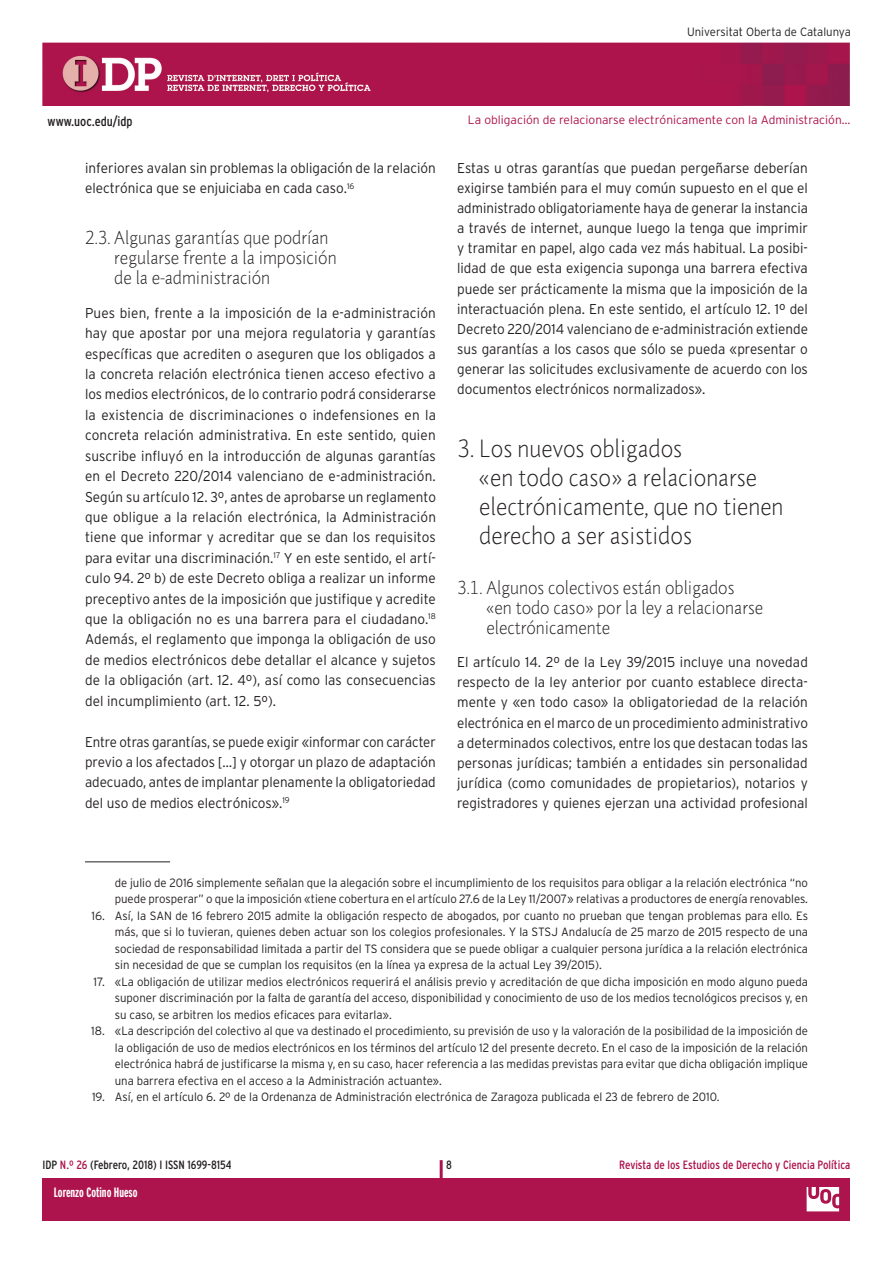
<style>
.page{position:relative;width:893px;height:1263px;background:#fff}
.page>*{position:absolute;margin:0;border:0;box-sizing:border-box;transform-origin:0 0}
._1TITOLTEXTGENERAL{font:300 24px/29.1px "Pragma ND";color:#231f20;scale:.95 1}
._2TITOLTEXTRESUM{font:300 18px/20.4px "Pragma ND";color:#231f20;scale:.95 1}
.TEXTGENERAL{font:300 14.25px/20.4px "Interstate";color:#231f20;text-align:justify;scale:.95 1}
.TEXTGENERAL-2{font:300 14.25px/20.4px "Interstate";color:#231f20;text-align:justify;scale:.93 1}
.t1{font:700 extra-condensed 13.5px "Interstate";color:#fff}
.t2{font:condensed 13.5px "Interstate";color:#231f20}
.notassegüents{font:300 12px/16.5px "Interstate";color:#231f20;text-align:justify;scale:.95 1}
.t3{font:300 12px "Interstate";color:#ad134c}
.t4{font:condensed 12px "Interstate";color:#ad134c}
.t5{font:condensed 12px "Interstate";color:#231f20}
.s1{color:#ad134c}
</style>
<div class="page">
<img style="left:43px;top:43px;width:807px;height:63px">
<div style="left:43px;top:1178px;width:807px;height:42px;background:#ad134c"></div>
<hr style="left:440px;top:1160px;width:3px;height:44px;background:#ad134c">
<svg style="left:806px;top:1187px;width:34px;height:25px"></svg>
<hr style="left:85px;top:862px;width:85px;height:1px;background:#231f20">
<p class="notassegüents" style="left:687px;top:23px;width:174px">Universitat Oberta de Catalunya</p>
<p class="t2" style="left:48px;top:113px;width:87px">www.uoc.edu/idp</p>
<p class="t3" style="left:468px;top:113px;width:384px">La obligación de relacionarse electrónicamente con la Administración…</p>
<p class="TEXTGENERAL" style="left:85px;top:158px;width:371px">inferiores avalan sin problemas la obligación de la relación electrónica que se enjuiciaba en cada caso.<sup>16</sup></p>
<p class="_2TITOLTEXTRESUM" style="left:114px;top:227px;width:236px;text-indent:-29px">2.3. Algunas garantías que podrían regularse frente a la imposición de la e-administración</p>
<p class="TEXTGENERAL" style="left:85px;top:302px;width:371px">Pues bien, frente a la imposición de la e-administración hay que apostar por una mejora regulatoria y garantías específicas que acrediten o aseguren que los obligados a la concreta relación electrónica tienen acceso efectivo a los medios electrónicos, de lo contrario podrá considerarse la existencia de discriminaciones o indefensiones en la concreta relación administrativa. En este sentido, quien suscribe influyó en la introducción de algunas garantías en el Decreto 220/2014 valenciano de e-administración.<br>Según su artículo 12. 3º, antes de aprobarse un reglamento que obligue a la relación electrónica, la Administración tiene que informar y acreditar que se dan los requisitos para evitar una discriminación.<sup>17</sup> Y en este sentido, el artí&shy;culo 94. 2º b) de este Decreto obliga a realizar un informe preceptivo antes de la imposición que justifique y acredite que la obligación no es una barrera para el ciudadano.<sup>18<br></sup>Además, el reglamento que imponga la obligación de uso de medios electrónicos debe detallar el alcance y sujetos de la obligación (art. 12. 4º), así como las consecuencias del incumplimiento (art. 12. 5º).</p>
<p class="TEXTGENERAL-2" style="left:85px;top:731px;width:379px">Entre otras garantías, se puede exigir «informar con carácter previo a los afectados […] y otorgar un plazo de adaptación adecuado, antes de implantar plenamente la obligatoriedad del uso de medios electrónicos».<sup>19</sup></p>
<p class="TEXTGENERAL" style="left:457px;top:158px;width:371px">Estas u otras garantías que puedan pergeñarse deberían exigirse también para el muy común supuesto en el que el administrado obligatoriamente haya de generar la instancia a través de internet, aunque luego la tenga que imprimir y tramitar en papel, algo cada vez más habitual. La posibi&shy;lidad de que esta exigencia suponga una barrera efectiva puede ser prácticamente la misma que la imposición de la interactuación plena. En este sentido, el artículo 12. 1º del Decreto 220/2014 valenciano de e-administración extiende sus garantías a los casos que sólo se pueda «presentar o generar las solicitudes exclusivamente de acuerdo con los documentos electrónicos normalizados».</p>
<p class="_1TITOLTEXTGENERAL" style="left:479px;top:434px;width:322px;text-indent:-22px">3. Los nuevos obligados<br>«en todo caso» a relacionarse electrónicamente, que no tienen derecho a ser asistidos</p>
<p class="_2TITOLTEXTRESUM" style="left:486px;top:578px;width:293px;text-indent:-29px">3.1. Algunos colectivos están obligados «en todo caso» por la ley a relacionarse electrónicamente</p>
<p class="TEXTGENERAL" style="left:457px;top:652px;width:371px">El artículo 14. 2º de la Ley 39/2015 incluye una novedad respecto de la ley anterior por cuanto establece directa&shy;mente y «en todo caso» la obligatoriedad de la relación electrónica en el marco de un procedimiento administrativo a determinados colectivos, entre los que destacan todas las personas jurídicas; también a entidades sin personalidad jurídica (como comunidades de propietarios), notarios y registradores y quienes ejerzan una actividad profesional</p>
<p class="notassegüents" style="left:115px;top:874px;width:731px">de julio de 2016 simplemente señalan que la alegación sobre el incumplimiento de los requisitos para obligar a la relación electrónica “no puede prosperar” o que la imposición «tiene cobertura en el artículo 27.6 de la Ley 11/2007» relativas a productores de energía renovables.</p>
<p class="notassegüents" style="left:115px;top:907px;width:731px;text-indent:-23px">16. Así, la SAN de 16 febrero 2015 admite la obligación respecto de abogados, por cuanto no prueban que tengan problemas para ello. Es más, que si lo tuvieran, quienes deben actuar son los colegios profesionales. Y la STSJ Andalucía de 25 marzo de 2015 respecto de una sociedad de responsabilidad limitada a partir del TS considera que se puede obligar a cualquier persona jurídica a la relación electrónica sin necesidad de que se cumplan los requisitos (en la línea ya expresa de la actual Ley 39/2015).</p>
<p class="notassegüents" style="left:115px;top:973px;width:731px;text-indent:-21px">17. «La obligación de utilizar medios electrónicos requerirá el análisis previo y acreditación de que dicha imposición en modo alguno pueda suponer discriminación por la falta de garantía del acceso, disponibilidad y conocimiento de uso de los medios tecnológicos precisos y, en su caso, se arbitren los medios eficaces para evitarla».</p>
<p class="notassegüents" style="left:115px;top:1023px;width:731px;text-indent:-24px">18. «La descripción del colectivo al que va destinado el procedimiento, su previsión de uso y la valoración de la posibilidad de la imposición de la obligación de uso de medios electrónicos en los términos del artículo 12 del presente decreto. En el caso de la imposición de la relación electrónica habrá de justificarse la misma y, en su caso, hacer referencia a las medidas previstas para evitar que dicha obligación implique una barrera efectiva en el acceso a la Administración actuante».</p>
<p class="notassegüents" style="left:92px;top:1089px;width:662px">19. Así, en el artículo 6. 2º de la Ordenanza de Administración electrónica de Zaragoza publicada el 23 de febrero de 2010.</p>
<p class="t5" style="left:43px;top:1158px;width:191px">IDP <span class="s1">N.º 26</span> (Febrero, 2018) I ISSN 1699-8154</p>
<p class="t5" style="left:446px;top:1158px;width:7px">8</p>
<p class="t4" style="left:619px;top:1158px;width:233px">Revista de los Estudios de Derecho y Ciencia Política</p>
<p class="t1" style="left:54px;top:1185px;width:85px">Lorenzo Cotino Hueso</p>
</div>
